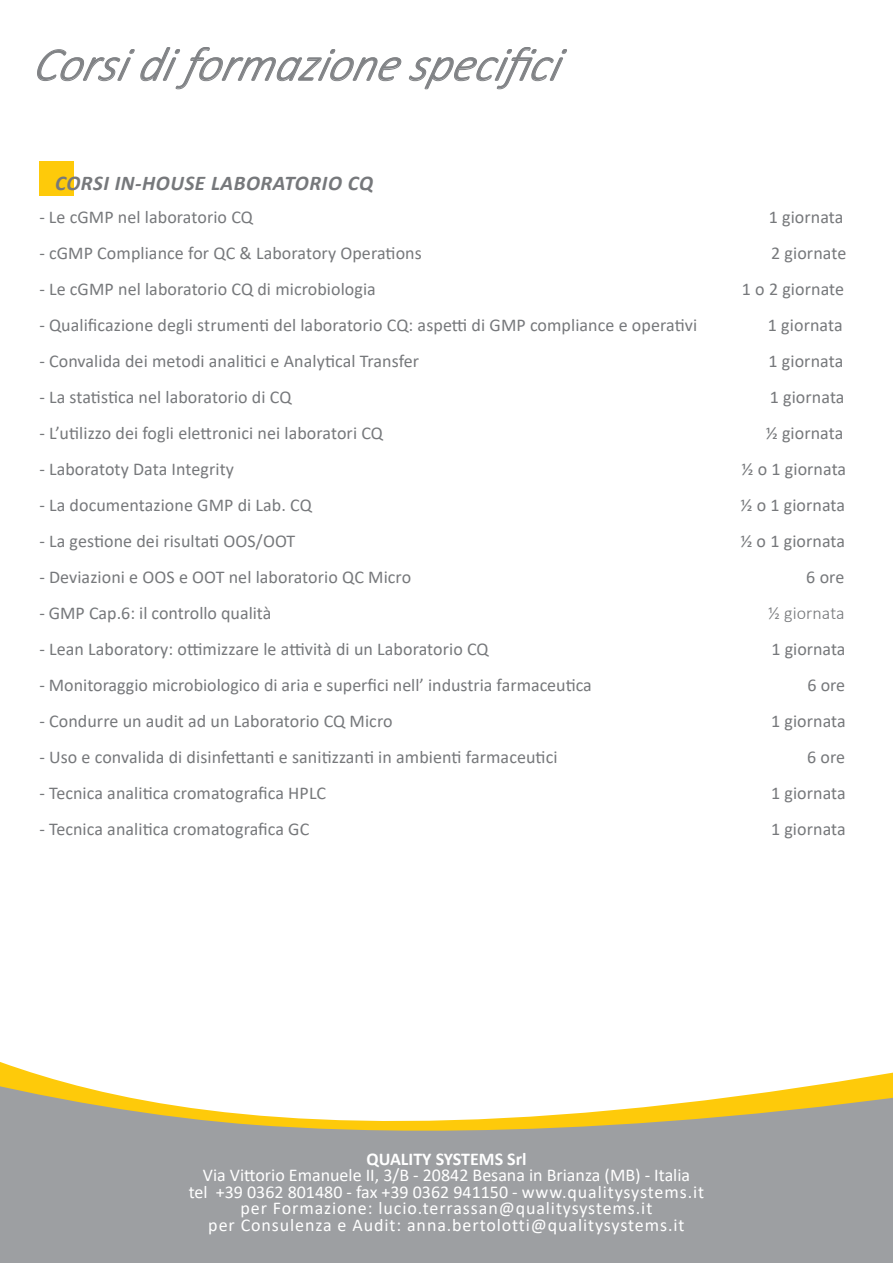
<style>
.page{position:relative;width:893px;height:1263px;background:#fff}
.page>*{position:absolute;margin:0;border:0;box-sizing:border-box;transform-origin:0 0}
.t1{font:italic 300 48px "Calibri";color:#808285}
.t2{font:italic 700 21px "Calibri";letter-spacing:.025em;color:#76787b}
.t3{font:18px "Calibri";letter-spacing:.005em;color:#76787b}
.t4{font:18px "Calibri";color:#fff}
.t5{font:18px "Calibri";letter-spacing:.04em;color:#fff}
.t6{font:700 18px "Calibri";color:#fff}
.t7{font:300 18px "Calibri";letter-spacing:.005em;color:#76787b}
</style>
<div class="page">
<svg style="left:0;top:1062px;width:893px;height:201px;fill:#9d9fa2"></svg>
<svg style="left:37px;top:47px;width:365px;height:43px"></svg>
<svg style="left:409px;top:47px;width:158px;height:43px"></svg>
<div style="left:39px;top:162px;width:34px;height:34px;background:#feca0a"></div>
<p class="t1" style="left:32px;top:35px;width:543px">Corsidiformazionespecifici</p>
<p class="t2" style="left:55px;top:168px;width:320px">CORSI IN-HOUSE LABORATORIO CQ</p>
<p class="t3" style="left:39px;top:205px;width:215px">- Le cGMP nel laboratorio CQ</p>
<p class="t3" style="left:769px;top:205px;width:76px">1 giornata</p>
<p class="t3" style="left:39px;top:241px;width:384px">- cGMP Compliance for QC &amp; Laboratory Operations</p>
<p class="t3" style="left:771px;top:241px;width:77px">2 giornate</p>
<p class="t3" style="left:39px;top:277px;width:338px">- Le cGMP nel laboratorio CQ di microbiologia</p>
<p class="t3" style="left:742px;top:277px;width:104px">1 o 2 giornate</p>
<p class="t3" style="left:39px;top:313px;width:659px">- Qualificazione degli strumenti del laboratorio CQ: aspetti di GMP compliance e operativi</p>
<p class="t3" style="left:768px;top:313px;width:76px">1 giornata</p>
<p class="t3" style="left:39px;top:349px;width:381px">- Convalida dei metodi analitici e Analytical Transfer</p>
<p class="t3" style="left:769px;top:349px;width:76px">1 giornata</p>
<p class="t3" style="left:39px;top:385px;width:254px">- La statistica nel laboratorio di CQ</p>
<p class="t3" style="left:770px;top:385px;width:76px">1 giornata</p>
<p class="t3" style="left:39px;top:421px;width:345px">- L’utilizzo dei fogli elettronici nei laboratori CQ</p>
<p class="t3" style="left:766px;top:421px;width:79px">½ giornata</p>
<p class="t3" style="left:39px;top:457px;width:196px">- Laboratoty Data Integrity</p>
<p class="t3" style="left:741px;top:457px;width:106px">½ o 1 giornata</p>
<p class="t3" style="left:39px;top:493px;width:274px">- La documentazione GMP di Lab. CQ</p>
<p class="t3" style="left:740px;top:493px;width:106px">½ o 1 giornata</p>
<p class="t3" style="left:39px;top:529px;width:257px">- La gestione dei risultati OOS/OOT</p>
<p class="t3" style="left:740px;top:529px;width:106px">½ o 1 giornata</p>
<p class="t3" style="left:39px;top:565px;width:373px">- Deviazioni e OOS e OOT nel laboratorio QC Micro</p>
<p class="t3" style="left:806px;top:565px;width:40px">6 ore</p>
<p class="t3" style="left:39px;top:601px;width:234px">- GMP Cap.6: il controllo qualità</p>
<p class="t7" style="left:768px;top:602px;width:78px">½ giornata</p>
<p class="t3" style="left:39px;top:637px;width:451px">- Lean Laboratory: ottimizzare le attività di un Laboratorio CQ</p>
<p class="t3" style="left:772px;top:637px;width:75px">1 giornata</p>
<p class="t3" style="left:39px;top:673px;width:554px">- Monitoraggio microbiologico di aria e superfici nell’ industria farmaceutica</p>
<p class="t3" style="left:807px;top:673px;width:39px">6 ore</p>
<p class="t3" style="left:39px;top:709px;width:355px">- Condurre un audit ad un Laboratorio CQ Micro</p>
<p class="t3" style="left:771px;top:709px;width:76px">1 giornata</p>
<p class="t3" style="left:39px;top:745px;width:520px">- Uso e convalida di disinfettanti e sanitizzanti in ambienti farmaceutici</p>
<p class="t3" style="left:807px;top:745px;width:40px">6 ore</p>
<p class="t3" style="left:39px;top:781px;width:288px">- Tecnica analitica cromatografica HPLC</p>
<p class="t3" style="left:771px;top:781px;width:76px">1 giornata</p>
<p class="t3" style="left:39px;top:817px;width:272px">- Tecnica analitica cromatografica GC</p>
<p class="t3" style="left:771px;top:817px;width:76px">1 giornata</p>
<p class="t6" style="left:366px;top:1146px;width:162px">QUALITY SYSTEMS Srl</p>
<p class="t4" style="left:203px;top:1163px;width:489px">Via Vittorio Emanuele II, 3/B - 20842 Besana in Brianza (MB) - Italia</p>
<p class="t4" style="left:189px;top:1179px;width:517px">tel +39 0362 801480 - fax +39 0362 941150 - www.qualitysystems.it</p>
<p class="t5" style="left:241px;top:1196px;width:413px">per Formazione: lucio.terrassan@qualitysystems.it</p>
<p class="t5" style="left:208px;top:1212px;width:478px">per Consulenza e Audit: anna.bertolotti@qualitysystems.it</p>
</div>
